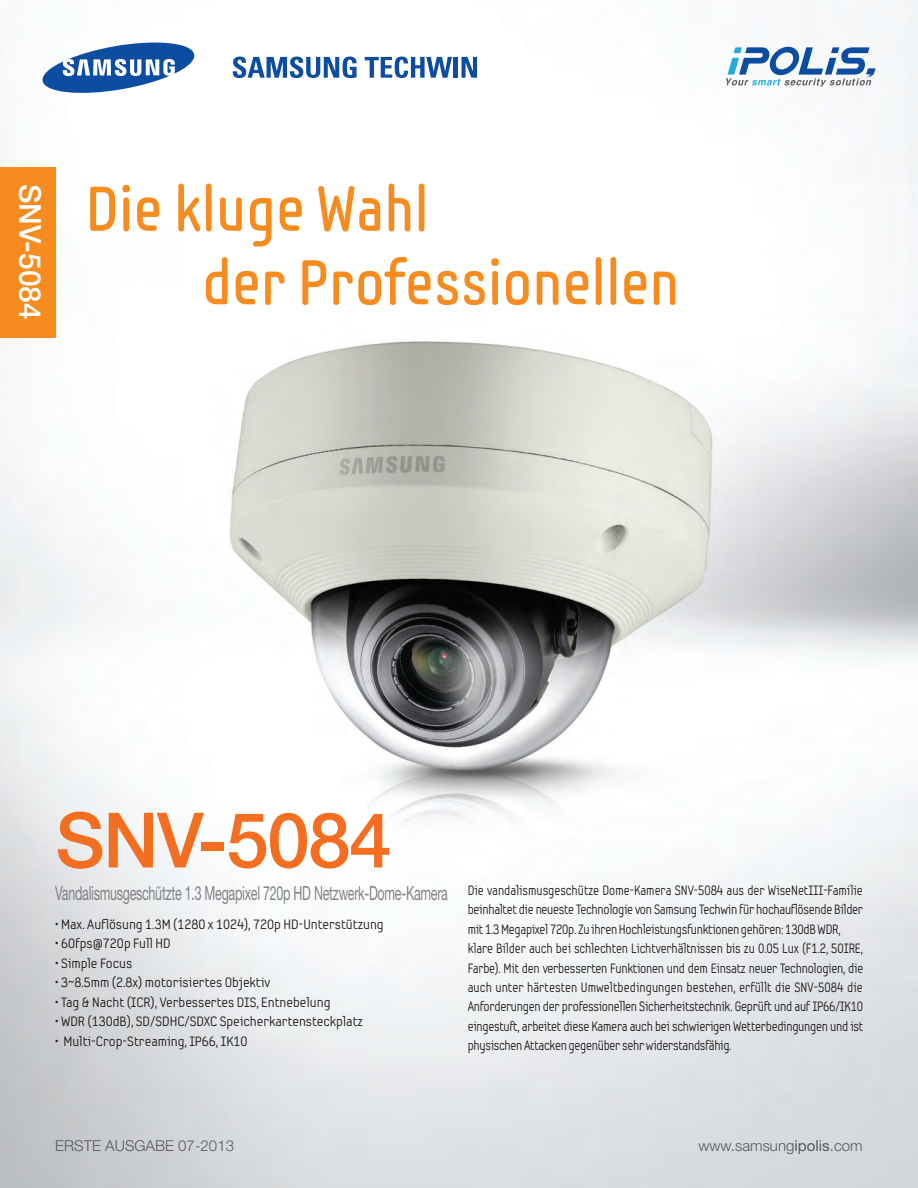
<style>
.page{position:relative;width:918px;height:1188px;background:#fff}
.page>*{position:absolute;margin:0;border:0;box-sizing:border-box;transform-origin:0 0}
.t1{font:76.5px "Helvetica Neue Medium si";letter-spacing:-.02em;color:#f36e21}
.t2{font:63px/73.5px "Samsung Imagination Condensed";color:#f68b1f}
.t3{font:30px "Helvetica Neue Medium si";color:#fff}
.t4{font:19.5px "Helvetica Neue Roman si";letter-spacing:-.02em;color:#808285;scale:.64 1}
.t5{font:15px "Helvetica Neue Light si";color:#57585a}
.t6{font:13.5px/19.5px "Samsung Imagination";letter-spacing:-.015em;color:#231f20;scale:.9 1}
.t7{font:13.5px "Samsung Imagination";letter-spacing:-.015em;color:#231f20}
.s1{font-family:"Helvetica Neue Roman si"}
</style>
<div class="page">
<img style="left:0;top:0;width:918px;height:1188px">
<div style="left:0;top:167px;width:55px;height:170px;background:#f68b1f"></div>
<svg style="left:233px;top:57px;width:124px;height:21px"></svg>
<svg style="left:365px;top:57px;width:87px;height:21px"></svg>
<hr style="left:454px;top:57px;width:4px;height:21px;background:#0d4da1">
<svg style="left:462px;top:57px;width:15px;height:21px"></svg>
<svg style="left:42px;top:39px;width:153px;height:57px"></svg>
<svg style="left:726px;top:47px;width:150px;height:40px"></svg>
<h3 class="t3" style="left:48px;top:184px;width:138px;rotate:90deg">SNV-5084</h3>
<h2 class="t2" style="left:202px;top:172px;width:479px;text-indent:-117px">Die kluge Wahl<br>der Professionellen</h2>
<h1 class="t1" style="left:55px;top:795px;width:338px">SNV-5084</h1>
<h3 class="t4" style="left:55px;top:881px;width:615px">Vandalismusgeschützte 1.3 Megapixel 720p HD Netzwerk-Dome-Kamera</h3>
<p class="t7" style="left:55px;top:916px;width:330px">• Max. Auflösung 1.3M (1280 x 1024), 720p HD-Unterstützung</p>
<p class="t7" style="left:55px;top:935px;width:117px">• 60fps@720p Full HD</p>
<p class="t7" style="left:55px;top:955px;width:79px">• Simple Focus</p>
<p class="t7" style="left:55px;top:974px;width:217px">• 3~8.5mm (2.8x) motorisiertes Objektiv</p>
<p class="t7" style="left:55px;top:994px;width:277px">• Tag &amp; Nacht (ICR), Verbessertes DIS, Entnebelung</p>
<p class="t7" style="left:55px;top:1013px;width:309px">• WDR (130dB), SD/SDHC/SDXC Speicherkartensteckplatz</p>
<p class="t7" style="left:55px;top:1033px;width:194px">• Multi-Crop-Streaming, IP66, IK10</p>
<p class="t6" style="left:468px;top:880px;width:441px">Die vandalismusgeschütze Dome-Kamera SNV-5084 aus der WiseNetIII-Familie beinhaltet die neueste Technologie von Samsung Techwin für hochauflösende Bilder mit 1.3 Megapixel 720p. Zu ihren Hochleistungsfunktionen gehören: 130dB WDR, klare Bilder auch bei schlechten Lichtverhältnissen bis zu 0.05 Lux (F1.2, 50IRE, Farbe). Mit den verbesserten Funktionen und dem Einsatz neuer Technologien, die auch unter härtesten Umweltbedingungen bestehen, erfüllt die SNV-5084 die Anforderungen der professionellen Sicherheitstechnik. Geprüft und auf IP66/IK10 eingestuft, arbeitet diese Kamera auch bei schwierigen Wetterbedingungen und ist physischen Attacken gegenüber sehr widerstandsfähig.</p>
<p class="t5" style="left:55px;top:1137px;width:180px">ERSTE AUSGABE 07-2013</p>
<p class="t5" style="left:698px;top:1137px;width:166px">www.samsung<span class="s1">ipolis</span>.com</p>
</div>
